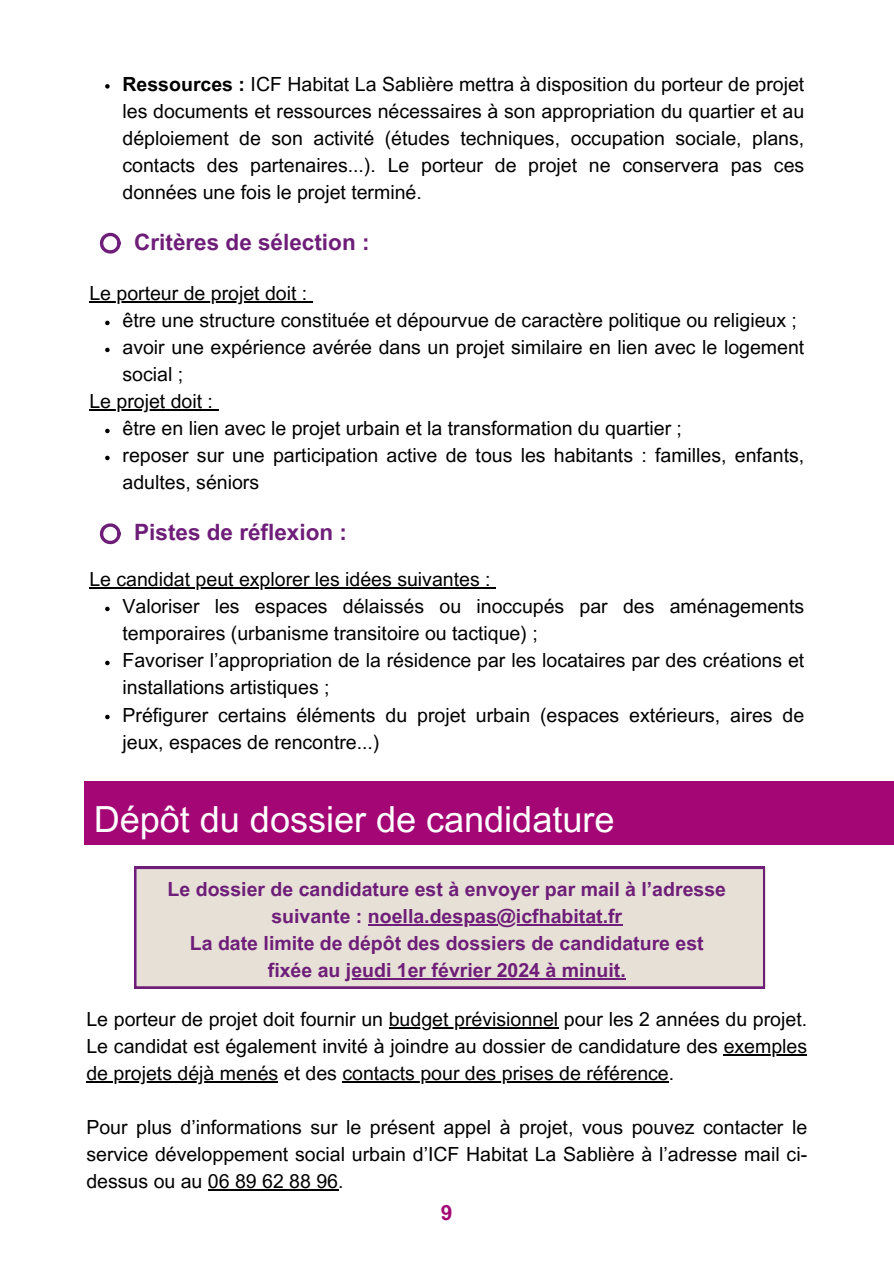
<style>
.page{position:relative;width:894px;height:1264px;background:#fff}
.page>*{position:absolute;margin:0;border:0;box-sizing:border-box;transform-origin:0 0}
.t1{font:36px "Arial MT Pro";color:#fff}
.t2{font:700 22.5px "Arial MT Pro";color:#6e1e78}
.t3{font:700 21px "Arial MT Pro";color:#a40775}
.t4{font:19.5px/27px "Arial MT Pro";color:#000}
.t5{font:700 19.5px/27px "Arial MT Pro";color:#6e1e78;text-align:center}
.s1{font-weight:700}
</style>
<div class="page">
<svg style="left:99px;top:523px;width:21px;height:22px"></svg>
<hr style="left:89px;top:587px;width:401px;height:1px;background:#000">
<svg style="left:105px;top:606px;width:5px;height:5px"></svg>
<svg style="left:105px;top:660px;width:5px;height:5px"></svg>
<svg style="left:105px;top:714px;width:5px;height:5px"></svg>
<svg style="left:99px;top:232px;width:21px;height:22px"></svg>
<hr style="left:89px;top:301px;width:218px;height:2px;background:#000">
<svg style="left:307px;top:301px;width:6px;height:2px"></svg>
<svg style="left:105px;top:321px;width:5px;height:4px"></svg>
<svg style="left:105px;top:348px;width:5px;height:4px"></svg>
<hr style="left:89px;top:409px;width:124px;height:2px;background:#000">
<svg style="left:105px;top:429px;width:5px;height:4px"></svg>
<svg style="left:105px;top:456px;width:5px;height:4px"></svg>
<div style="left:84px;top:781px;width:809px;height:64px;background:#a40775"></div>
<svg style="left:134px;top:867px;width:630px;height:121px;background:#ded4d0"></svg>
<hr style="left:368px;top:924px;width:254px;height:1px;background:#6e1e78">
<hr style="left:346px;top:978px;width:279px;height:1px;background:#6e1e78">
<svg style="left:105px;top:84px;width:5px;height:5px"></svg>
<hr style="left:388px;top:1027px;width:170px;height:1px;background:#000">
<hr style="left:723px;top:1054px;width:84px;height:1px;background:#000">
<hr style="left:86px;top:1081px;width:192px;height:1px;background:#000">
<hr style="left:342px;top:1081px;width:326px;height:1px;background:#000">
<hr style="left:208px;top:1189px;width:130px;height:1px;background:#000">
<p class="t4" style="left:122px;top:73px;width:683px;text-align:justify"><span class="s1">Ressources :</span> ICF Habitat La Sablière mettra à disposition du porteur de projet les documents et ressources nécessaires à son appropriation du quartier et au déploiement de son activité (études techniques, occupation sociale, plans, contacts des partenaires...). Le porteur de projet ne conservera pas ces données une fois le projet terminé.</p>
<p class="t2" style="left:134px;top:233px;width:237px">Critères de sélection :</p>
<p class="t4" style="left:89px;top:282px;width:219px">Le porteur de projet doit :</p>
<p class="t4" style="left:122px;top:309px;width:675px">être une structure constituée et dépourvue de caractère politique ou religieux ;</p>
<p class="t4" style="left:122px;top:336px;width:683px">avoir une expérience avérée dans un projet similaire en lien avec le logement social ;</p>
<p class="t4" style="left:89px;top:390px;width:125px">Le projet doit :</p>
<p class="t4" style="left:122px;top:417px;width:561px">être en lien avec le projet urbain et la transformation du quartier ;</p>
<p class="t4" style="left:122px;top:444px;width:683px">reposer sur une participation active de tous les habitants : familles, enfants, adultes, séniors</p>
<p class="t2" style="left:134px;top:524px;width:214px">Pistes de réflexion :</p>
<p class="t4" style="left:89px;top:568px;width:402px">Le candidat peut explorer les idées suivantes :</p>
<p class="t4" style="left:122px;top:595px;width:683px">Valoriser les espaces délaissés ou inoccupés par des aménagements temporaires (urbanisme transitoire ou tactique) ;</p>
<p class="t4" style="left:122px;top:649px;width:683px">Favoriser l’appropriation de la résidence par les locataires par des créations et installations artistiques ;</p>
<p class="t4" style="left:122px;top:703px;width:683px">Préfigurer certains éléments du projet urbain (espaces extérieurs, aires de jeux, espaces de rencontre...)</p>
<p class="t1" style="left:94px;top:806px;width:522px">Dépôt du dossier de candidature</p>
<p class="t5" style="left:167px;top:878px;width:559px">Le dossier de candidature est à envoyer par mail à l’adresse suivante : noella.despas@icfhabitat.fr</p>
<p class="t5" style="left:190px;top:932px;width:515px">La date limite de dépôt des dossiers de candidature est fixée au jeudi 1er février 2024 à minuit.</p>
<p class="t4" style="left:86px;top:1008px;width:722px;text-align:justify">Le porteur de projet doit fournir un budget prévisionnel pour les 2 années du projet.<br>Le candidat est également invité à joindre au dossier de candidature des exemples de projets déjà menés et des contacts pour des prises de référence.</p>
<p class="t4" style="left:86px;top:1116px;width:722px;text-align:justify">Pour plus d’informations sur le présent appel à projet, vous pouvez contacter le service développement social urbain d’ICF Habitat La Sablière à l’adresse mail ci&shy;dessus ou au 06 89 62 88 96.</p>
<p class="t3" style="left:441px;top:1204px;width:13px">9</p>
</div>
